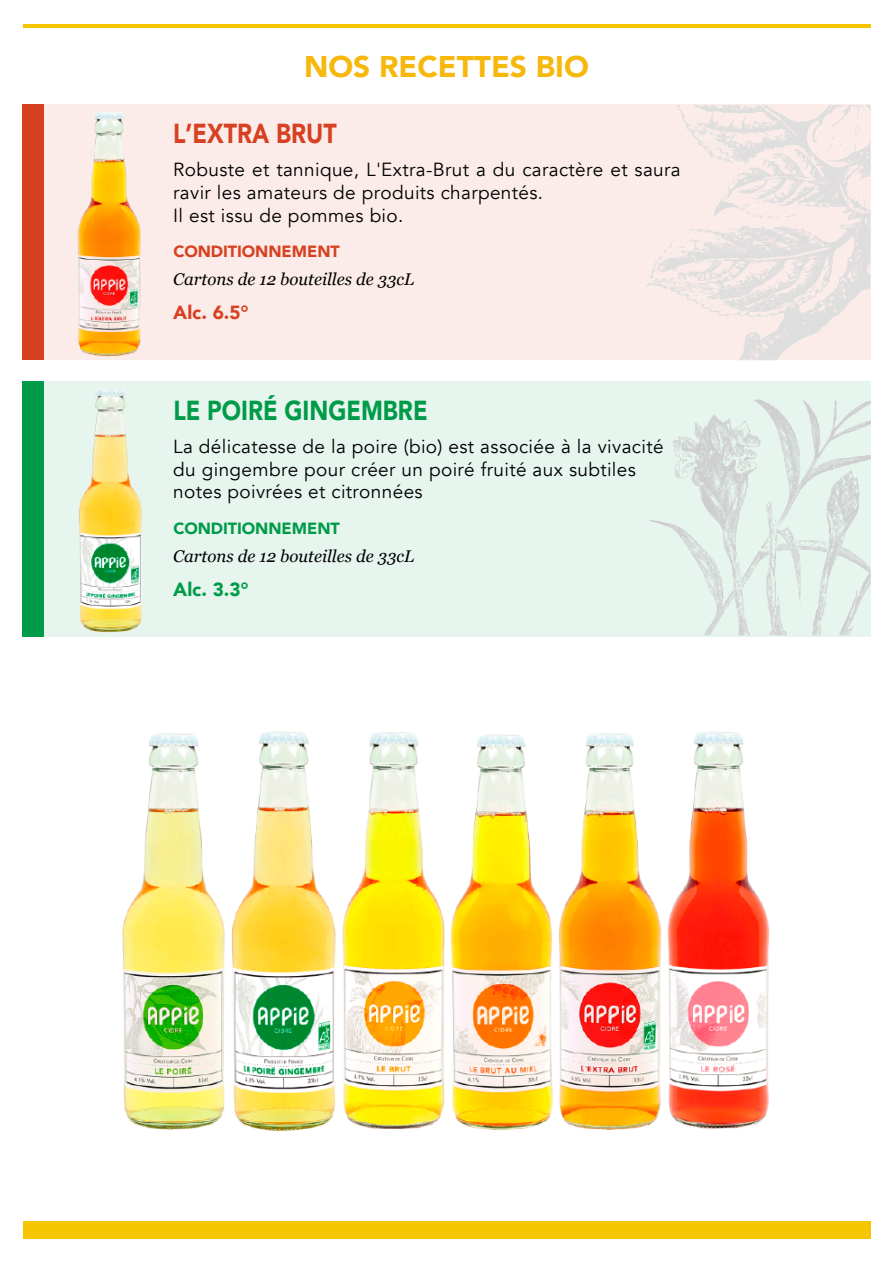
<style>
.page{position:relative;width:893px;height:1263px;background:#fff}
.page>*{position:absolute;margin:0;border:0;box-sizing:border-box;transform-origin:0 0}
.t1{font:900 29.85px "Avenir";color:#f7b80e}
.t2{font:900 27.45px "Avenir";color:#009b49;scale:.84 1}
.t3{font:900 27.45px "Avenir";color:#d74121;scale:.84 1}
.t4{font:18.9px/22.8px "Avenir";letter-spacing:.02em;color:#000}
.t5{font:900 18.9px "Avenir";color:#d74121}
.t6{font:900 18.9px "Avenir";color:#009b49}
.t7{font:italic 16.8px "Georgia";color:#000}
.t8{font:900 16.2px "Avenir";letter-spacing:-.005em;color:#d74121}
.t9{font:900 16.2px "Avenir";letter-spacing:-.005em;color:#009b49}
</style>
<div class="page">
<div style="left:23px;top:1221px;width:847px;height:17px;background:#f5c500"></div>
<hr style="left:23px;top:25px;width:847px;height:3px;background:#f5c500">
<img style="left:40px;top:24px;width:831px;height:336px">
<img style="left:36px;top:381px;width:835px;height:256px">
<div style="left:23px;top:381px;width:21px;height:255px;background:#009b49"></div>
<div style="left:23px;top:105px;width:21px;height:255px;background:#d74121"></div>
<img style="left:76px;top:105px;width:698px;height:1026px">
<h1 class="t1" style="left:304px;top:41px;width:286px">NOS RECETTES BIO</h1>
<h2 class="t3" style="left:173px;top:110px;width:196px">L’EXTRA BRUT</h2>
<p class="t4" style="left:173px;top:159px;width:509px">Robuste et tannique, L'Extra-Brut a du caractère et saura ravir les amateurs de produits charpentés.<br>Il est issu de pommes bio.</p>
<p class="t8" style="left:173px;top:238px;width:168px">CONDITIONNEMENT</p>
<p class="t7" style="left:173px;top:269px;width:242px">Cartons de 12 bouteilles de 33cL</p>
<p class="t5" style="left:173px;top:296px;width:77px">Alc. 6.5°</p>
<h2 class="t2" style="left:173px;top:387px;width:304px">LE POIRÉ GINGEMBRE</h2>
<p class="t4" style="left:173px;top:435px;width:492px">La délicatesse de la poire (bio) est associée à la vivacité du gingembre pour créer un poiré fruité aux subtiles notes poivrées et citronnées</p>
<p class="t9" style="left:173px;top:515px;width:168px">CONDITIONNEMENT</p>
<p class="t7" style="left:173px;top:546px;width:242px">Cartons de 12 bouteilles de 33cL</p>
<p class="t6" style="left:173px;top:573px;width:77px">Alc. 3.3°</p>
</div>
